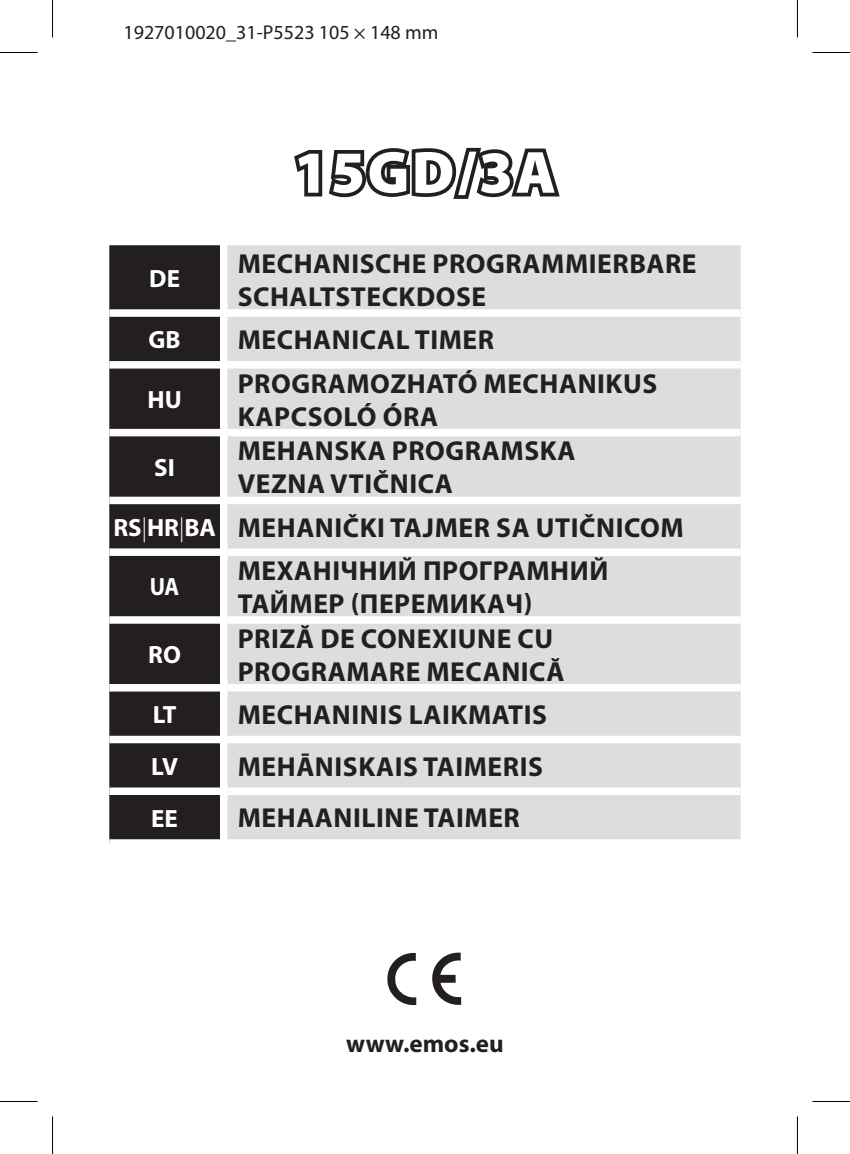
<style>
.page{position:relative;width:850px;height:1154px;background:#fff}
.page>*{position:absolute;margin:0;border:0;box-sizing:border-box;transform-origin:0 0}
.t1{font:900 60px "Myriad Pro";letter-spacing:.04em;color:#fff}
.t2{font:700 27.5px/33px "Myriad Pro";letter-spacing:.02em;color:#231f20}
.t3{font:700 25px "Myriad Pro";color:#fff}
.t4{font:700 25px "Myriad Pro";color:#231f20}
.t5{font:700 25px "Myriad Pro";color:#fff;scale:.9 1}
.t6{font:20px "Myriad Pro";color:#231f20}
.s1{font-size:25px;color:#fff}
.s2{font-weight:300;font-size:25px;color:#fff}
</style>
<div class="page">
<svg style="left:432px;top:952px;width:29px;height:53px"></svg>
<svg style="left:387px;top:952px;width:29px;height:54px"></svg>
<svg style="left:294px;top:147px;width:266px;height:52px"></svg>
<div style="left:109px;top:245px;width:111px;height:116px;background:#231f20"></div>
<div style="left:227px;top:245px;width:513px;height:594px;background:#dcdddf"></div>
<div style="left:109px;top:369px;width:111px;height:470px;background:#231f20"></div>
<div style="left:109px;top:309px;width:111px;height:8px;background:#fff"></div>
<div style="left:227px;top:309px;width:513px;height:8px;background:#fff"></div>
<div style="left:227px;top:361px;width:513px;height:8px;background:#fff"></div>
<div style="left:109px;top:429px;width:111px;height:7px;background:#fff"></div>
<div style="left:227px;top:429px;width:513px;height:7px;background:#fff"></div>
<div style="left:109px;top:497px;width:111px;height:7px;background:#fff"></div>
<div style="left:227px;top:497px;width:513px;height:7px;background:#fff"></div>
<div style="left:109px;top:548px;width:111px;height:8px;background:#fff"></div>
<div style="left:227px;top:548px;width:513px;height:8px;background:#fff"></div>
<div style="left:109px;top:616px;width:111px;height:8px;background:#fff"></div>
<div style="left:227px;top:616px;width:513px;height:8px;background:#fff"></div>
<div style="left:109px;top:684px;width:111px;height:7px;background:#fff"></div>
<div style="left:227px;top:684px;width:513px;height:7px;background:#fff"></div>
<div style="left:109px;top:736px;width:111px;height:7px;background:#fff"></div>
<div style="left:227px;top:736px;width:513px;height:7px;background:#fff"></div>
<div style="left:109px;top:787px;width:111px;height:8px;background:#fff"></div>
<div style="left:227px;top:787px;width:513px;height:8px;background:#fff"></div>
<hr style="left:0;top:52px;width:38px;height:1px;background:#000">
<hr style="left:812px;top:52px;width:37px;height:1px;background:#000">
<hr style="left:0;top:1101px;width:38px;height:1px;background:#000">
<hr style="left:812px;top:1101px;width:37px;height:1px;background:#000">
<hr style="left:52px;top:0;width:1px;height:38px;background:#000">
<hr style="left:52px;top:1116px;width:1px;height:38px;background:#000">
<hr style="left:796px;top:0;width:1px;height:38px;background:#000">
<hr style="left:796px;top:1116px;width:1px;height:38px;background:#000">
<p class="t6" style="left:123px;top:20px;width:316px">1927010020_31-P5523 105 × 148 mm</p>
<p class="t3" style="left:149px;top:262px;width:32px">DE</p>
<h1 class="t1" style="left:294px;top:132px;width:264px">15GD/3A</h1>
<p class="t2" style="left:238px;top:246px;width:460px">MECHANISCHE PROGRAMMIERBARE<br>SCHALTSTECKDOSE</p>
<p class="t3" style="left:148px;top:324px;width:34px">GB</p>
<p class="t2" style="left:238px;top:323px;width:258px">MECHANICAL TIMER</p>
<p class="t3" style="left:147px;top:383px;width:36px">HU</p>
<p class="t2" style="left:238px;top:366px;width:421px">PROGRAMOZHATÓ MECHANIKUS<br>KAPCSOLÓ ÓRA</p>
<p class="t2" style="left:238px;top:434px;width:339px">MEHANSKA PROGRAMSKA<br>VEZNA VTIČNICA</p>
<p class="t2" style="left:113px;top:510px;width:571px"><span class="s1">RS</span><span class="s2">|</span><span class="s1">HR</span><span class="s2">|</span><span class="s1">BA</span> MEHANIČKI TAJMER SA UTIČNICOM</p>
<p class="t5" style="left:150px;top:571px;width:34px">UA</p>
<p class="t3" style="left:154px;top:451px;width:22px">SI</p>
<p class="t2" style="left:238px;top:553px;width:372px">МЕХАНІЧНИЙ ПРОГРАМНИЙ<br>ТАЙМЕР (ПЕРЕМИКАЧ)</p>
<p class="t3" style="left:148px;top:638px;width:34px">RO</p>
<p class="t2" style="left:238px;top:621px;width:328px">PRIZĂ DE CONEXIUNE CU<br>PROGRAMARE MECANICĂ</p>
<p class="t3" style="left:153px;top:698px;width:25px">LT</p>
<p class="t2" style="left:238px;top:697px;width:310px">MECHANINIS LAIKMATIS</p>
<p class="t3" style="left:151px;top:750px;width:29px">LV</p>
<p class="t2" style="left:238px;top:749px;width:306px">MEHĀNISKAIS TAIMERIS</p>
<p class="t3" style="left:151px;top:802px;width:28px">EE</p>
<p class="t2" style="left:238px;top:801px;width:283px">MEHAANILINE TAIMER</p>
<p class="t4" style="left:346px;top:1027px;width:159px">www.emos.eu</p>
</div>
